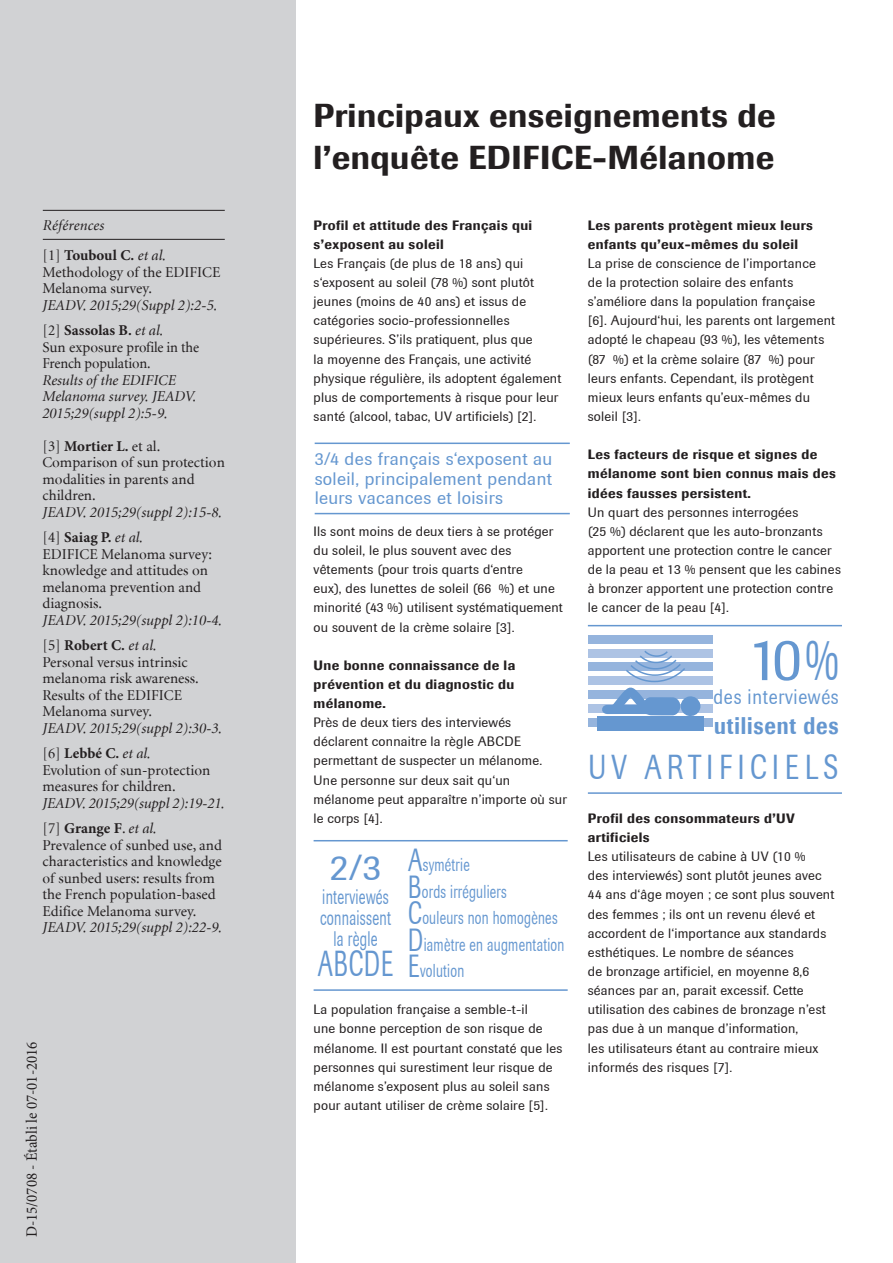
<style>
.page{position:relative;width:893px;height:1263px;background:#fff}
.page>*{position:absolute;margin:0;border:0;box-sizing:border-box;transform-origin:0 0}
.t1{font:60px "Imago";color:#6597d0}
.t2{font:36px "Imago";letter-spacing:.04em;color:#6597d0;scale:.65 1}
.t3{font:36px "Imago";letter-spacing:.04em;color:#6597d0}
.t4{font:34.5px "Imago";letter-spacing:.21em;color:#6597d0;scale:.77 1}
.Title_ImMed_22pt_28p{font:500 33px/42px "Imago";letter-spacing:.015em;color:#231f20}
.t5{font:500 24px "Imago";letter-spacing:.04em;color:#6597d0;scale:.85 1}
.t6{font:21px "Imago";letter-spacing:.02em;color:#6597d0;scale:.65 1}
.t7{font:21px "Imago";letter-spacing:.04em;color:#6597d0;scale:.85 1}
.t8{font:18.6px "Imago";letter-spacing:.02em;color:#6597d0;scale:.69 1}
.Entre_filet{font:18px/19.5px "Imago";letter-spacing:.02em;color:#6597d0;text-align:justify}
.t9{font:15.75px "Minion Pro";color:#231f20;scale:.95 1}
.t10{font:15px/16.5px "Minion";color:#231f20}
.Title_MinIt_10pt_4_5{font:italic 15px/16.5px "Minion";color:#231f20}
.t11{font:700 15px "Minion Pro";color:#231f20}
.Body_text_ImBo_9pt_4{font:13.5px/19.2px "Imago";letter-spacing:.015em;color:#231f20}
.Subtitle_ImMed_9pt_4{font:500 13.5px/19.2px "Imago";letter-spacing:.03em;color:#231f20}
.s1{font-family:"Minion Pro";font-weight:700}
.s2{font-style:italic}
.s3{font-family:"Minion";font-weight:400}
.s4{font-family:"Minion";font-weight:400;font-style:italic}
.s5{font-size:31.8px}
</style>
<div class="page">
<div style="left:0;top:0;width:296px;height:1263px;background:#d1d2d4"></div>
<hr style="left:43px;top:210px;width:182px;height:1px;background:#231f20">
<hr style="left:43px;top:239px;width:182px;height:1px;background:#231f20">
<hr style="left:315px;top:443px;width:255px;height:1px;background:#6597d0">
<hr style="left:315px;top:513px;width:255px;height:1px;background:#6597d0">
<div style="left:588px;top:635px;width:124px;height:8px;background:#95b4dd"></div>
<div style="left:588px;top:649px;width:124px;height:8px;background:#adc3e4"></div>
<div style="left:588px;top:663px;width:124px;height:8px;background:#95b4dd"></div>
<div style="left:588px;top:676px;width:124px;height:9px;background:#adc3e4"></div>
<div style="left:588px;top:690px;width:124px;height:9px;background:#95b4dd"></div>
<div style="left:588px;top:704px;width:124px;height:8px;background:#adc3e4"></div>
<div style="left:588px;top:718px;width:124px;height:8px;background:#95b4dd"></div>
<div style="left:598px;top:717px;width:106px;height:14px;background:#6597d0"></div>
<svg style="left:602px;top:651px;width:98px;height:66px"></svg>
<hr style="left:588px;top:625px;width:254px;height:1px;background:#6597d0">
<hr style="left:588px;top:792px;width:254px;height:2px;background:#6597d0">
<hr style="left:314px;top:840px;width:254px;height:1px;background:#6597d0">
<hr style="left:314px;top:989px;width:254px;height:2px;background:#6597d0">
<p class="Title_ImMed_22pt_28p" style="left:314px;top:95px;width:464px">Principaux enseignements de l’enquête EDIFICE-Mélanome</p>
<p class="Title_MinIt_10pt_4_5" style="left:43px;top:217px;width:63px">Références</p>
<p class="Subtitle_ImMed_9pt_4" style="left:588px;top:215px;width:227px">Les parents protègent mieux leurs enfants qu’eux-mêmes du soleil</p>
<p class="Body_text_ImBo_9pt_4" style="left:588px;top:254px;width:249px">La prise de conscience de l’importance<br>de la protection solaire des enfants s’améliore dans la population française [6]. Aujourd‘hui, les parents ont largement adopté le chapeau (93 %), les vêtements (87 %) et la crème solaire (87 %) pour leurs enfants. Cependant, ils protègent mieux leurs enfants qu’eux-mêmes du soleil [3].</p>
<p class="Subtitle_ImMed_9pt_4" style="left:588px;top:445px;width:250px">Les facteurs de risque et signes de mélanome sont bien connus mais des idées fausses persistent.</p>
<p class="Body_text_ImBo_9pt_4" style="left:588px;top:502px;width:254px">Un quart des personnes interrogées<br>(25 %) déclarent que les auto-bronzants apportent une protection contre le cancer de la peau et 13 % pensent que les cabines à bronzer apportent une protection contre le cancer de la peau [4].</p>
<p class="Subtitle_ImMed_9pt_4" style="left:314px;top:215px;width:220px">Profil et attitude des Français qui s’exposent au soleil</p>
<p class="Body_text_ImBo_9pt_4" style="left:314px;top:254px;width:249px">Les Français (de plus de 18 ans) qui s‘exposent au soleil (78 %) sont plutôt jeunes (moins de 40 ans) et issus de catégories socio-professionnelles supérieures. S’ils pratiquent, plus que<br>la moyenne des Français, une activité physique régulière, ils adoptent également plus de comportements à risque pour leur santé (alcool, tabac, UV artificiels) [2].</p>
<p class="t10" style="left:43px;top:248px;width:179px">[1] <span class="s1">Touboul C.</span> <span class="s2">et al.<br></span>Methodology of the EDIFICE<br>Melanoma survey.</p>
<p class="Title_MinIt_10pt_4_5" style="left:43px;top:297px;width:176px">JEADV. 2015;29(Suppl 2):2-5.</p>
<p class="t11" style="left:43px;top:320px;width:122px"><span class="s3">[2]</span> Sassolas B. <span class="s4">et al.</span></p>
<p class="t10" style="left:43px;top:339px;width:158px">Sun exposure profile in the<br>French population.</p>
<p class="Title_MinIt_10pt_4_5" style="left:43px;top:372px;width:155px">Results of the EDIFICE<br>Melanoma survey. JEADV.<br>2015;29(suppl 2):5-9.</p>
<p class="t10" style="left:43px;top:438px;width:184px">[3] <span class="s1">Mortier L.</span> et al.<br>Comparison of sun protection modalities in parents and children.</p>
<p class="Title_MinIt_10pt_4_5" style="left:43px;top:504px;width:181px">JEADV. 2015;29(suppl 2):15-8.</p>
<p class="t11" style="left:43px;top:527px;width:102px"><span class="s3">[4]</span> Saiag P. <span class="s4">et al.</span></p>
<p class="t10" style="left:43px;top:546px;width:171px">EDIFICE Melanoma survey: knowledge and attitudes on melanoma prevention and diagnosis.</p>
<p class="Title_MinIt_10pt_4_5" style="left:43px;top:612px;width:181px">JEADV. 2015;29(suppl 2):10-4.</p>
<p class="t11" style="left:43px;top:635px;width:116px"><span class="s3">[5]</span> Robert C. <span class="s4">et al.</span></p>
<p class="t10" style="left:43px;top:654px;width:158px">Personal versus intrinsic melanoma risk awareness.<br>Results of the EDIFICE<br>Melanoma survey.</p>
<p class="Title_MinIt_10pt_4_5" style="left:43px;top:720px;width:181px">JEADV. 2015;29(suppl 2):30-3.</p>
<p class="t11" style="left:43px;top:743px;width:110px"><span class="s3">[6]</span> Lebbé C. <span class="s4">et al.</span></p>
<p class="t10" style="left:43px;top:762px;width:169px">Evolution of sun-protection measures for children.</p>
<p class="Title_MinIt_10pt_4_5" style="left:43px;top:795px;width:184px">JEADV. 2015;29(suppl 2):19-21.</p>
<p class="t10" style="left:43px;top:821px;width:181px">[7] <span class="s1">Grange F</span>. <span class="s2">et al.<br></span>Prevalence of sunbed use, and characteristics and knowledge of sunbed users: results from the French population-based<br>Edifice Melanoma survey.</p>
<p class="Title_MinIt_10pt_4_5" style="left:43px;top:920px;width:181px">JEADV. 2015;29(suppl 2):22-9.</p>
<p class="Entre_filet" style="left:315px;top:449px;width:239px">3/4 des français s‘exposent au soleil, principalement pendant leurs vacances et loisirs</p>
<p class="Body_text_ImBo_9pt_4" style="left:314px;top:522px;width:251px">Ils sont moins de deux tiers à se protéger du soleil, le plus souvent avec des vêtements (pour trois quarts d‘entre<br>eux), des lunettes de soleil (66 %) et une minorité (43 %) utilisent systématiquement ou souvent de la crème solaire [3].</p>
<p class="Subtitle_ImMed_9pt_4" style="left:314px;top:655px;width:203px;text-align:justify">Une bonne connaissance de la prévention et du diagnostic du mélanome.</p>
<p class="Body_text_ImBo_9pt_4" style="left:314px;top:713px;width:230px">Près de deux tiers des interviewés déclarent connaitre la règle ABCDE permettant de suspecter un mélanome.</p>
<p class="Body_text_ImBo_9pt_4" style="left:314px;top:770px;width:255px">Une personne sur deux sait qu‘un mélanome peut apparaître n’importe où sur le corps [4].</p>
<p class="t1" style="left:748px;top:624px;width:92px">10 %</p>
<p class="t7" style="left:713px;top:684px;width:149px">des interviewés</p>
<p class="t5" style="left:714px;top:711px;width:148px">utilisent des</p>
<p class="t4" style="left:588px;top:747px;width:326px">UV ARTIFICIELS</p>
<p class="Subtitle_ImMed_9pt_4" style="left:588px;top:808px;width:209px">Profil des consommateurs d’UV artificiels</p>
<p class="Body_text_ImBo_9pt_4" style="left:588px;top:847px;width:248px">Les utilisateurs de cabine à UV (10 %<br>des interviewés) sont plutôt jeunes avec 44 ans d‘âge moyen ; ce sont plus souvent des femmes ; ils ont un revenu élevé et accordent de l‘importance aux standards esthétiques. Le nombre de séances<br>de bronzage artificiel, en moyenne 8,6 séances par an, parait excessif. Cette utilisation des cabines de bronzage n’est pas due à un manque d’information,<br>les utilisateurs étant au contraire mieux informés des risques [7].</p>
<p class="t8" style="left:408px;top:854px;width:91px"><span class="s5">A</span>symétrie</p>
<p class="t8" style="left:408px;top:880px;width:144px"><span class="s5">B</span>ords irréguliers</p>
<p class="t8" style="left:408px;top:907px;width:218px"><span class="s5">C</span>ouleurs non homogènes</p>
<p class="t8" style="left:408px;top:933px;width:228px"><span class="s5">D</span>iamètre en augmentation</p>
<p class="t8" style="left:408px;top:960px;width:83px"><span class="s5">E</span>volution</p>
<p class="t3" style="left:330px;top:846px;width:53px">2/3</p>
<p class="t6" style="left:322px;top:884px;width:104px">interviewés</p>
<p class="t6" style="left:320px;top:905px;width:111px">connaissent</p>
<p class="t6" style="left:334px;top:926px;width:69px">la règle</p>
<p class="t2" style="left:318px;top:942px;width:118px">ABCDE</p>
<p class="Body_text_ImBo_9pt_4" style="left:314px;top:1000px;width:250px">La population française a semble-t-il<br>une bonne perception de son risque de mélanome. Il est pourtant constaté que les personnes qui surestiment leur risque de mélanome s’exposent plus au soleil sans pour autant utiliser de crème solaire [5].</p>
<p class="t9" style="left:21px;top:1237px;width:208px;rotate:-90deg">D-15/0708 - Établi le 07-01-2016</p>
</div>
